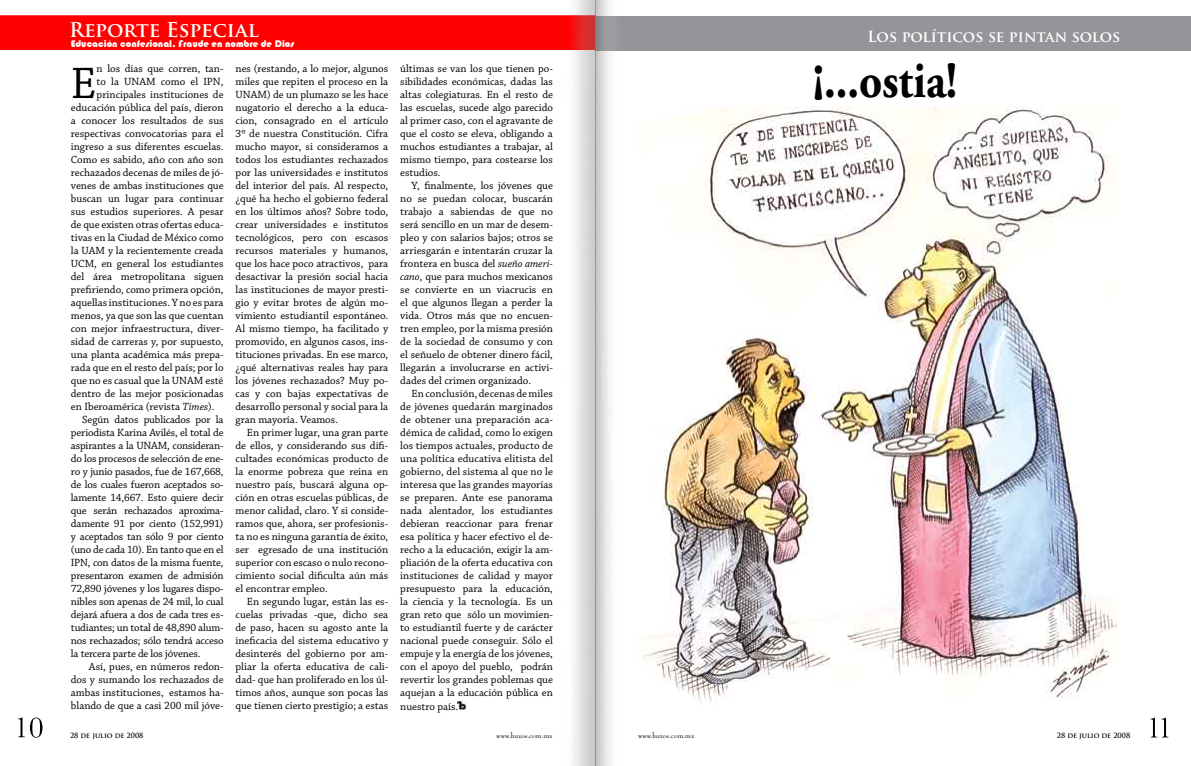
<style>
.page{position:relative;width:1191px;height:766px;background:#fff}
.page>*{position:absolute;margin:0;border:0;box-sizing:border-box;transform-origin:0 0}
.t1{font:700 52.5px "Adobe Garamond Pro";color:#000;scale:.86 1}
.t2{font:46.4px "Chaparral Pro";color:#000}
.t3{font:700 20px "Trajan Pro";color:#fff}
.t4{font:700 15px "Trajan Pro";color:#fff}
.t5{font:11px/13px "Chaparral Pro";color:#000;text-align:justify}
.t6{font:10px "Bauhaus 93";color:#fff}
.t7{font:8px "Bernhard Modern Std";color:#000}
.t8{font:700 7px "Trajan Pro";color:#000}
.s1{font-style:italic}
</style>
<div class="page">
<div style="left:0;top:15px;width:559px;height:35px;background:#f00"></div>
<img style="left:559px;top:0;width:51px;height:765px">
<div style="left:595px;top:16px;width:596px;height:35px;background:#939598"></div>
<svg style="left:1150px;top:717px;width:18px;height:20px"></svg>
<svg style="left:18px;top:717px;width:24px;height:20px"></svg>
<img style="left:642px;top:106px;width:474px;height:598px">
<svg style="left:458px;top:701px;width:7px;height:8px"></svg>
<h3 class="t3" style="left:69px;top:18px;width:191px">Reporte Especial</h3>
<p class="t6" style="left:71px;top:38px;width:225px">Educación confesional. Fraude en nombre de Dios</p>
<h2 class="t2" style="left:71px;top:57px;width:27px">E</h2>
<p class="t5" style="left:97px;top:62px;width:128px">n los días que corren, tan-</p>
<p class="t5" style="left:97px;top:75px;width:128px">to la UNAM como el IPN,</p>
<p class="t5" style="left:97px;top:88px;width:128px">principales instituciones de</p>
<p class="t5" style="left:71px;top:101px;width:154px">educación pública del país, dieron</p>
<p class="t5" style="left:71px;top:114px;width:154px">a conocer los resultados de sus</p>
<p class="t5" style="left:71px;top:127px;width:154px">respectivas convocatorias para el</p>
<p class="t5" style="left:71px;top:140px;width:154px">ingreso a sus diferentes escuelas.</p>
<p class="t5" style="left:71px;top:153px;width:154px">Como es sabido, año con año son</p>
<p class="t5" style="left:71px;top:166px;width:154px">rechazados decenas de miles de jó-</p>
<p class="t5" style="left:71px;top:179px;width:154px">venes de ambas instituciones que</p>
<p class="t5" style="left:71px;top:192px;width:154px">buscan un lugar para continuar</p>
<p class="t5" style="left:71px;top:205px;width:154px">sus estudios superiores. A pesar</p>
<p class="t5" style="left:71px;top:218px;width:154px">de que existen otras ofertas educa-</p>
<p class="t5" style="left:71px;top:231px;width:154px">tivas en la Ciudad de México como</p>
<p class="t5" style="left:71px;top:244px;width:154px">la UAM y la recientemente creada</p>
<p class="t5" style="left:71px;top:257px;width:154px">UCM, en general los estudiantes</p>
<p class="t5" style="left:71px;top:270px;width:154px">del área metropolitana siguen</p>
<p class="t5" style="left:71px;top:283px;width:154px">prefiriendo, como primera opción,</p>
<p class="t5" style="left:71px;top:296px;width:154px">aquellas instituciones. Y no es para</p>
<p class="t5" style="left:71px;top:309px;width:154px">menos, ya que son las que cuentan</p>
<p class="t5" style="left:71px;top:322px;width:154px">con mejor infraestructura, diver-</p>
<p class="t5" style="left:71px;top:335px;width:154px">sidad de carreras y, por supuesto,</p>
<p class="t5" style="left:71px;top:348px;width:154px">una planta académica más prepa-</p>
<p class="t5" style="left:71px;top:361px;width:154px">rada que en el resto del país; por lo</p>
<p class="t5" style="left:71px;top:374px;width:154px">que no es casual que la UNAM esté</p>
<p class="t5" style="left:71px;top:387px;width:154px">dentro de las mejor posicionadas</p>
<p class="t5" style="left:71px;top:400px;width:145px">en Iberoamérica (revista <span class="s1">Times</span>).</p>
<p class="t5" style="left:82px;top:413px;width:143px">Según datos publicados por la</p>
<p class="t5" style="left:71px;top:426px;width:154px">periodista Karina Avilés, el total de</p>
<p class="t5" style="left:71px;top:439px;width:154px">aspirantes a la UNAM, consideran-</p>
<p class="t5" style="left:71px;top:452px;width:154px">do los procesos de selección de ene-</p>
<p class="t5" style="left:71px;top:465px;width:154px">ro y junio pasados, fue de 167,668,</p>
<p class="t5" style="left:71px;top:478px;width:154px">de los cuales fueron aceptados so-</p>
<p class="t5" style="left:71px;top:491px;width:154px">lamente 14,667. Esto quiere decir</p>
<p class="t5" style="left:71px;top:504px;width:154px">que serán rechazados aproxima-</p>
<p class="t5" style="left:71px;top:517px;width:154px">damente 91 por ciento (152,991)</p>
<p class="t5" style="left:71px;top:530px;width:154px">y aceptados tan sólo 9 por ciento</p>
<p class="t5" style="left:71px;top:543px;width:154px">(uno de cada 10). En tanto que en el</p>
<p class="t5" style="left:71px;top:556px;width:154px">IPN, con datos de la misma fuente,</p>
<p class="t5" style="left:71px;top:569px;width:154px">presentaron examen de admisión</p>
<p class="t5" style="left:71px;top:582px;width:154px">72,890 jóvenes y los lugares dispo-</p>
<p class="t5" style="left:71px;top:595px;width:154px">nibles son apenas de 24 mil, lo cual</p>
<p class="t5" style="left:71px;top:608px;width:154px">dejará afuera a dos de cada tres es-</p>
<p class="t5" style="left:71px;top:621px;width:154px">tudiantes; un total de 48,890 alum-</p>
<p class="t5" style="left:71px;top:634px;width:154px">nos rechazados; sólo tendrá acceso</p>
<p class="t5" style="left:71px;top:647px;width:131px">la tercera parte de los jóvenes.</p>
<p class="t5" style="left:89px;top:660px;width:136px">Así, pues, en números redon-</p>
<p class="t5" style="left:71px;top:673px;width:154px">dos y sumando los rechazados de</p>
<p class="t5" style="left:71px;top:686px;width:154px">ambas instituciones, estamos ha-</p>
<p class="t5" style="left:71px;top:699px;width:154px">blando de que a casi 200 mil jóve-</p>
<p class="t5" style="left:235px;top:62px;width:154px">nes (restando, a lo mejor, algunos miles que repiten el proceso en la UNAM) de un plumazo se les hace nugatorio el derecho a la educa&shy;cion, consagrado en el artículo 3º de nuestra Constitución. Cifra mucho mayor, si consideramos a todos los estudiantes rechazados por las universidades e institutos del interior del país. Al respecto, ¿qué ha hecho el gobierno federal en los últimos años? Sobre todo, crear universidades e institutos tecnológicos, pero con escasos recursos materiales y humanos, que los hace poco atractivos, para desactivar la presión social hacia las instituciones de mayor presti&shy;gio y evitar brotes de algún mo&shy;vimiento estudiantil espontáneo.<br>Al mismo tiempo, ha facilitado y promovido, en algunos casos, ins&shy;tituciones privadas. En ese marco, ¿qué alternativas reales hay para los jóvenes rechazados? Muy po&shy;cas y con bajas expectativas de desarrollo personal y social para la gran mayoría. Veamos.</p>
<p class="t5" style="left:235px;top:426px;width:154px;text-indent:11px">En primer lugar, una gran parte de ellos, y considerando sus difi&shy;cultades económicas producto de la enorme pobreza que reina en nuestro país, buscará alguna op&shy;ción en otras escuelas públicas, de menor calidad, claro. Y si conside&shy;ramos que, ahora, ser profesionis&shy;ta no es ninguna garantía de éxito, ser egresado de una institución superior con escaso o nulo recono&shy;cimiento social dificulta aún más el encontrar empleo.</p>
<p class="t5" style="left:236px;top:595px;width:154px;text-indent:11px">En segundo lugar, están las es&shy;cuelas privadas -que, dicho sea de paso, hacen su agosto ante la ineficacia del sistema educativo y desinterés del gobierno por am&shy;pliar la oferta educativa de cali&shy;dad- que han proliferado en los úl&shy;timos años, aunque son pocas las que tienen cierto prestigio; a estas</p>
<p class="t5" style="left:400px;top:62px;width:154px">últimas se van los que tienen po&shy;sibilidades económicas, dadas las altas colegiaturas. En el resto de las escuelas, sucede algo parecido al primer caso, con el agravante de que el costo se eleva, obligando a muchos estudiantes a trabajar, al mismo tiempo, para costearse los estudios.</p>
<p class="t5" style="left:400px;top:179px;width:154px;text-indent:11px">Y, finalmente, los jóvenes que no se puedan colocar, buscarán trabajo a sabiendas de que no será sencillo en un mar de desem&shy;pleo y con salarios bajos; otros se arriesgarán e intentarán cruzar la frontera en busca del <span class="s1">sueño ameri&shy;cano</span>, que para muchos mexicanos se convierte en un viacrucis en el que algunos llegan a perder la vida. Otros más que no encuen&shy;tren empleo, por la misma presión de la sociedad de consumo y con el señuelo de obtener dinero fácil, llegarán a involucrarse en activi&shy;dades del crimen organizado.</p>
<p class="t5" style="left:400px;top:387px;width:154px;text-indent:11px">En conclusión, decenas de miles de jóvenes quedarán marginados de obtener una preparación aca&shy;démica de calidad, como lo exigen los tiempos actuales, producto de una política educativa elitista del gobierno, del sistema al que no le interesa que las grandes mayorías se preparen. Ante ese panorama nada alentador, los estudiantes debieran reaccionar para frenar esa política y hacer efectivo el de&shy;recho a la educación, exigir la am&shy;pliación de la oferta educativa con instituciones de calidad y mayor presupuesto para la educación, la ciencia y la tecnología. Es un gran reto que sólo un movimien&shy;to estudiantil fuerte y de carácter nacional puede conseguir. Sólo el empuje y la energía de los jóvenes, con el apoyo del pueblo, podrán revertir los grandes poblemas que aquejan a la educación pública en nuestro país.</p>
<p class="t8" style="left:70px;top:730px;width:75px">28 de julio de 2008</p>
<p class="t7" style="left:496px;top:730px;width:58px">www.buzos.com.mx</p>
<h3 class="t4" style="left:867px;top:27px;width:254px">Los políticos se pintan solos</h3>
<h1 class="t1" style="left:812px;top:49px;width:170px">¡...ostia!</h1>
<p class="t7" style="left:638px;top:730px;width:58px">www.buzos.com.mx</p>
<p class="t8" style="left:1056px;top:730px;width:75px">28 de julio de 2008</p>
</div>
